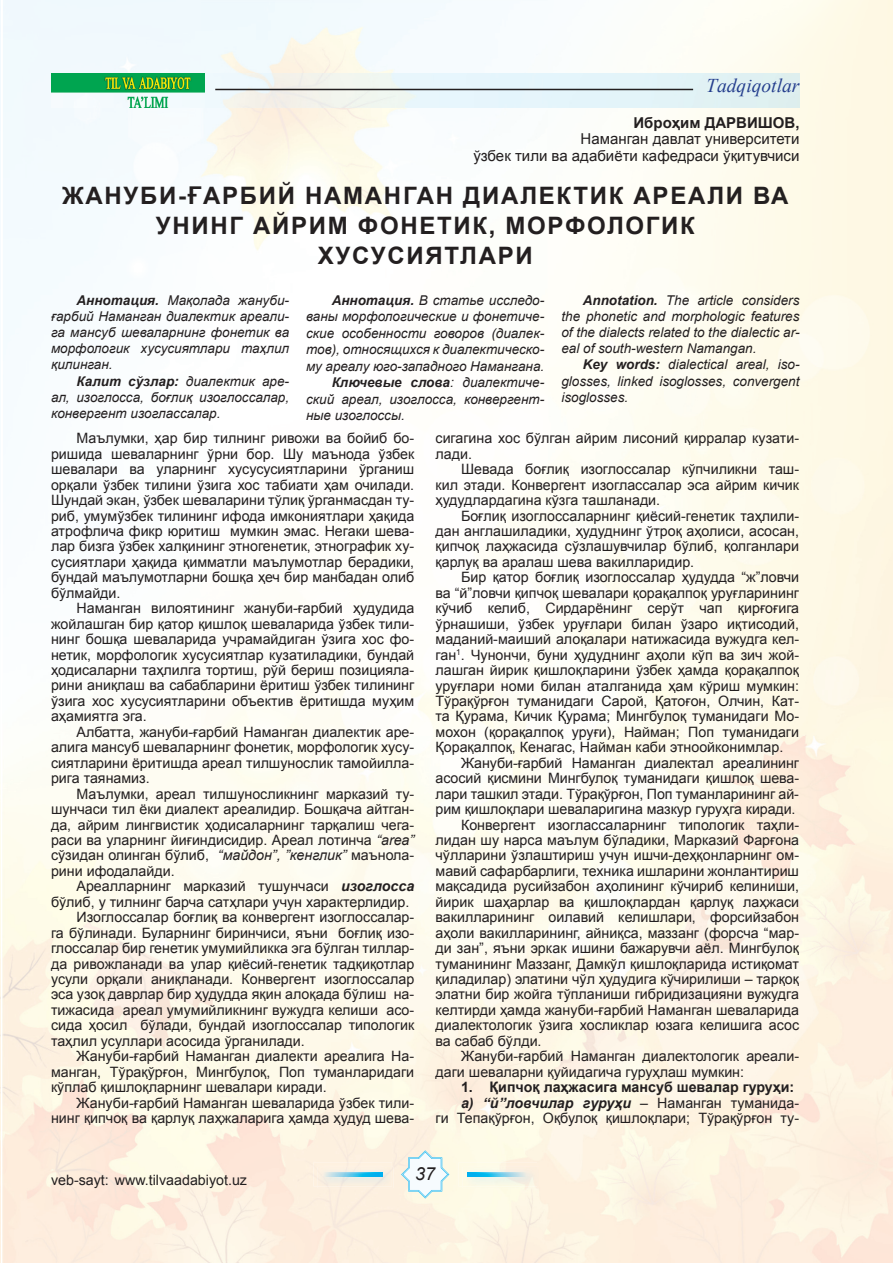
<style>
.page{position:relative;width:893px;height:1263px;background:#fff}
.page>*{position:absolute;margin:0;border:0;box-sizing:border-box;transform-origin:0 0}
.t1{font:700 24px/30px "Arial";letter-spacing:.07em;color:#231f20;text-align:center}
.t2{font:italic 19.5px "Times New Roman";color:#253f8e}
.t3{font:italic 18px "Arial";color:#231f20}
.t4{font:15px/16.5px "Arial";color:#231f20;text-align:right}
.t5{font:700 15px "Arial";color:#231f20}
.t6{font:14.25px/15.5px "Arial";color:#231f20;text-align:justify}
.t7{font:700 14.25px "Arial";color:#231f20}
.t8{font:italic 700 14.25px "Arial";color:#231f20}
.t9{font:italic 13.5px/16.2px "Arial";color:#231f20;text-align:justify}
.t10{font:italic 700 13.5px "Arial";color:#231f20}
.s1{font-weight:700}
.s2{font-weight:400}
.s3{font-weight:400;font-style:normal}
.s4{font-style:italic}
.s5{font-weight:700;font-style:italic}
</style>
<div class="page">
<img style="left:0;top:0;width:1px;height:1263px">
<img style="left:51px;top:73px;width:748px;height:35px">
<svg style="left:401px;top:1150px;width:48px;height:48px"></svg>
<img style="left:317px;top:1167px;width:77px;height:21px">
<img style="left:317px;top:1167px;width:75px;height:19px">
<img style="left:322px;top:1172px;width:61px;height:5px">
<img style="left:463px;top:1167px;width:74px;height:19px">
<img style="left:468px;top:1172px;width:60px;height:5px">
<hr style="left:215px;top:89px;width:478px;height:1px;background:#231f20">
<h2 class="t2" style="left:706px;top:72px;width:95px">Tadqiqotlar</h2>
<p class="t5" style="left:633px;top:113px;width:168px">Иброҳим ДАРВИШОВ,</p>
<p class="t4" style="left:473px;top:131px;width:328px">Наманган давлат университети<br>ўзбек тили ва адабиёти кафедраси ўқитувчиси</p>
<h1 class="t1" style="left:62px;top:181px;width:728px">ЖАНУБИ-ҒАРБИЙ НАМАНГАН ДИАЛЕКТИК АРЕАЛИ ВА<br>УНИНГ АЙРИМ ФОНЕТИК, МОРФОЛОГИК<br>ХУСУСИЯТЛАРИ</h1>
<p class="t9" style="left:51px;top:292px;width:240px;text-indent:26px"><span class="s1">Аннотация.</span> Мақолада жануби&shy;ғарбий Наманган диалектик ареали&shy;га мансуб шеваларнинг фонетик ва морфологик хусусиятлари таҳлил қилинган.</p>
<p class="t9" style="left:51px;top:373px;width:240px;text-indent:26px"><span class="s1">Калит сўзлар:</span> диалектик аре&shy;ал, изоглосса, боғлиқ изоглоссалар, конвергент изоглассалар.</p>
<p class="t9" style="left:332px;top:292px;width:214px"><span class="s1">Аннотация.</span> В статье исследо-</p>
<p class="t9" style="left:306px;top:308px;width:240px">ваны морфологические и фонетиче-</p>
<p class="t9" style="left:306px;top:325px;width:240px">ские особенности говоров (диалек-</p>
<p class="t9" style="left:306px;top:341px;width:240px">тов), относящихся к диалектическо-</p>
<p class="t9" style="left:306px;top:358px;width:240px">му ареалу юго-западного Намангана.</p>
<p class="t10" style="left:332px;top:373px;width:214px">Ключевые слова<span class="s2">: диалектиче-</span></p>
<p class="t9" style="left:306px;top:391px;width:240px">ский ареал, изоглосса, конвергент-</p>
<p class="t9" style="left:306px;top:407px;width:100px">ные изоглоссы.</p>
<p class="t9" style="left:561px;top:292px;width:240px;text-indent:21px"><span class="s1">Annotation.</span> The article considers the phonetic and morphologic features of the dialects related to the dialectic ar&shy;eal of south-western Namangan.</p>
<p class="t9" style="left:561px;top:357px;width:240px;text-indent:21px"><span class="s1">Key words:</span> dialectical areal, iso&shy;glosses, linked isoglosses, convergent isoglosses.</p>
<p class="t6" style="left:436px;top:431px;width:365px">сигагина хос бўлган айрим лисоний қирралар кузати&shy;лади.</p>
<p class="t6" style="left:436px;top:462px;width:365px;text-indent:26px">Шевада боғлиқ изоглоссалар кўпчиликни таш&shy;кил этади. Конвергент изоглассалар эса айрим кичик ҳудудлардагина кўзга ташланади.</p>
<p class="t6" style="left:436px;top:508px;width:365px;text-indent:26px">Боғлиқ изоглоссаларнинг қиёсий-генетик таҳли ли&shy;дан англашиладики, ҳудуднинг ўтроқ аҳолиси, асосан, қипчоқ лаҳжасида сўзлашувчилар бўлиб, қолганлари қарлуқ ва аралаш шева вакилларидир.</p>
<p class="t6" style="left:436px;top:570px;width:365px;text-indent:26px">Бир қатор боғлиқ изоглоссалар ҳудудда “ж”ловчи ва “й”ловчи қипчоқ шевалари қорақалпоқ уруғларининг кўчиб келиб, Сирдарёнинг серўт чап қирғоғига ўрнашиши, ўзбек уруғлари билан ўзаро иқтисодий, маданий-маиший алоқалари натижасида вужудга кел&shy;ган<sup>1</sup>. Чунончи, буни ҳудуднинг аҳоли кўп ва зич жой&shy;лашган йирик қишлоқларини ўзбек ҳамда қорақалпоқ уруғлари номи билан аталганида ҳам кўриш мумкин:<br>Тўрақўрғон туманидаги Сарой, Қатоғон, Олчин, Кат&shy;та Қурама, Кичик Қурама; Мингбулоқ туманидаги Мо&shy;мохон (қорақалпоқ уруғи), Найман; Поп туманидаги Қорақалпоқ, Кенагас, Найман каби этноойконимлар.</p>
<p class="t6" style="left:461px;top:755px;width:339px">Жануби-ғарбий Наманган диалектал ареалининг</p>
<p class="t6" style="left:436px;top:771px;width:365px">асосий қисмини Мингбулоқ туманидаги қишлоқ шева-</p>
<p class="t6" style="left:436px;top:786px;width:365px">лари ташкил этади. Тўрақўрғон, Поп туманларининг ай-</p>
<p class="t6" style="left:436px;top:801px;width:362px">рим қишлоқлари шеваларигина мазкур гуруҳга киради.</p>
<p class="t6" style="left:461px;top:817px;width:340px">Конвергент изоглассаларнинг типологик таҳли-</p>
<p class="t6" style="left:436px;top:832px;width:365px">лидан шу нарса маълум бўладики, Марказий Фарғона</p>
<p class="t6" style="left:436px;top:848px;width:365px">чўл ларини ўзлаштириш учун ишчи-деҳқонларнинг ом-</p>
<p class="t6" style="left:436px;top:863px;width:365px">мавий сафарбарлиги, техника ишларини жонлантириш</p>
<p class="t6" style="left:436px;top:879px;width:365px">мақсадида русийзабон аҳолининг кўчириб келиниши,</p>
<p class="t6" style="left:436px;top:894px;width:365px">йирик шаҳарлар ва қишлоқлардан қарлуқ лаҳжаси</p>
<p class="t6" style="left:436px;top:910px;width:365px">вакилларининг оилавий келишлари, форсийзабон</p>
<p class="t6" style="left:436px;top:925px;width:365px">аҳоли вакилларининг, айниқса, маззанг (форсча “мар-</p>
<p class="t6" style="left:436px;top:940px;width:365px">ди зан”, яъни эркак ишини бажарувчи аёл. Мингбулоқ</p>
<p class="t6" style="left:436px;top:956px;width:365px">туманининг Маззанг, Дамкўл қишлоқларида истиқомат</p>
<p class="t6" style="left:436px;top:971px;width:365px">қиладилар) элатини чўл ҳудудига кўчирилиши – тарқоқ</p>
<p class="t6" style="left:436px;top:987px;width:365px">элатни бир жойга тўпланиши гибридизацияни вужудга</p>
<p class="t6" style="left:436px;top:1002px;width:365px">келтирди ҳамда жануби-ғарбий Наманган шеваларида</p>
<p class="t6" style="left:436px;top:1018px;width:365px">диалектологик ўзига хосликлар юзага келишига асос</p>
<p class="t6" style="left:436px;top:1033px;width:108px">ва сабаб бўлди.</p>
<p class="t6" style="left:461px;top:1049px;width:340px">Жануби-ғарбий Наманган диалектологик ареали-</p>
<p class="t6" style="left:436px;top:1064px;width:310px">даги шеваларни қуйидагича гуруҳлаш мумкин:</p>
<p class="t7" style="left:461px;top:1078px;width:335px">1. Қипчоқ лаҳжасига мансуб шевалар гуруҳи:</p>
<p class="t8" style="left:461px;top:1093px;width:340px">а) “й”ловчилар гуруҳи <span class="s3">– Наманган туманида-</span></p>
<p class="t6" style="left:436px;top:1110px;width:365px">ги Тепақўрғон, Оқбулоқ қишлоқлари; Тўрақўрғон ту-</p>
<p class="t6" style="left:51px;top:431px;width:365px;text-indent:26px">Маълумки, ҳар бир тилнинг ривожи ва бойиб бо&shy;ришида шеваларнинг ўрни бор. Шу маънода ўзбек шевалари ва уларнинг хусусусиятларини ўрганиш орқали ўзбек тилини ўзига хос табиати ҳам очилади.<br>Шундай экан, ўзбек шеваларини тўлиқ ўрганмасдан ту&shy;риб, умумўзбек тилининг ифода имкониятлари ҳақида атрофлича фикр юритиш мумкин эмас. Негаки шева&shy;лар бизга ўзбек халқининг этногенетик, этнографик ху&shy;сусиятлари ҳақида қимматли маълумотлар берадики, бундай маълумотларни бошқа ҳеч бир манбадан олиб бўлмайди.</p>
<p class="t6" style="left:51px;top:601px;width:365px;text-indent:26px">Наманган вилоятининг жануби-ғарбий ҳудудида жойлашган бир қатор қишлоқ шеваларида ўзбек тили&shy;нинг бошқа шеваларида учрамайдиган ўзига хос фо&shy;нетик, морфологик хусусиятлар кузатиладики, бундай ҳодисаларни таҳлилга тортиш, рўй бериш позицияла&shy;рини аниқлаш ва сабабларини ёритиш ўзбек тилининг ўзига хос хусусиятларини объектив ёритишда муҳим аҳамиятга эга.</p>
<p class="t6" style="left:51px;top:724px;width:365px;text-indent:26px">Албатта, жануби-ғарбий Наманган диалектик аре&shy;алига мансуб шеваларнинг фонетик, морфологик хусу&shy;сиятларини ёритишда ареал тилшунослик тамойилла&shy;рига таянамиз.</p>
<p class="t6" style="left:51px;top:786px;width:365px;text-indent:26px">Маълумки, ареал тилшуносликнинг марказий ту&shy;шунчаси тил ёки диалект ареалидир. Бошқача айтган&shy;да, айрим лингвистик ҳодисаларнинг тарқалиш чега&shy;раси ва уларнинг йиғиндисидир. Ареал лотинча <span class="s4">“аrеа” </span>сўзидан олинган бўлиб, <span class="s4">“майдон”, ”кенглик”</span> маънола&shy;рини ифодалайди.</p>
<p class="t6" style="left:77px;top:879px;width:339px">Ареалларнинг марказий тушунчаси <span class="s5">изоглосса</span></p>
<p class="t6" style="left:51px;top:894px;width:360px">бўлиб, у тилнинг барча сатҳлари учун характерлидир.</p>
<p class="t6" style="left:77px;top:910px;width:339px">Изоглоссалар боғлиқ ва конвергент изоглоссалар-</p>
<p class="t6" style="left:51px;top:925px;width:365px">га бўлинади. Буларнинг биринчиси, яъни боғлиқ изо-</p>
<p class="t6" style="left:51px;top:940px;width:365px">глоссалар бир генетик умумийликка эга бўлган тиллар-</p>
<p class="t6" style="left:51px;top:956px;width:365px">да ривожланади ва улар қиёсий-генетик тадқиқотлар</p>
<p class="t6" style="left:51px;top:971px;width:365px">усули орқали аниқланади. Конвергент изоглоссалар</p>
<p class="t6" style="left:51px;top:987px;width:365px">эса узоқ даврлар бир ҳудудда яқин алоқада бўлиш на-</p>
<p class="t6" style="left:51px;top:1002px;width:365px">тижасида ареал умумийликнинг вужудга келиши асо-</p>
<p class="t6" style="left:51px;top:1018px;width:365px">сида ҳосил бўлади, бундай изоглоссалар типологик</p>
<p class="t6" style="left:51px;top:1033px;width:255px">таҳлил усуллари асосида ўрганилади.</p>
<p class="t6" style="left:77px;top:1049px;width:339px">Жануби-ғарбий Наманган диалекти ареалига На-</p>
<p class="t6" style="left:51px;top:1064px;width:365px">манган, Тўрақўрғон, Мингбулоқ, Поп туманларидаги</p>
<p class="t6" style="left:51px;top:1079px;width:277px">кўплаб қишлоқларнинг шевалари киради.</p>
<p class="t6" style="left:77px;top:1095px;width:339px">Жануби-ғарбий Наманган шеваларида ўзбек тили-</p>
<p class="t6" style="left:51px;top:1110px;width:365px">нинг қипчоқ ва қарлуқ лаҳжаларига ҳамда ҳудуд шева-</p>
<p class="t6" style="left:51px;top:1172px;width:198px">veb-sayt: www.tilvaadabiyot.uz</p>
<p class="t3" style="left:415px;top:1161px;width:22px">37</p>
</div>
